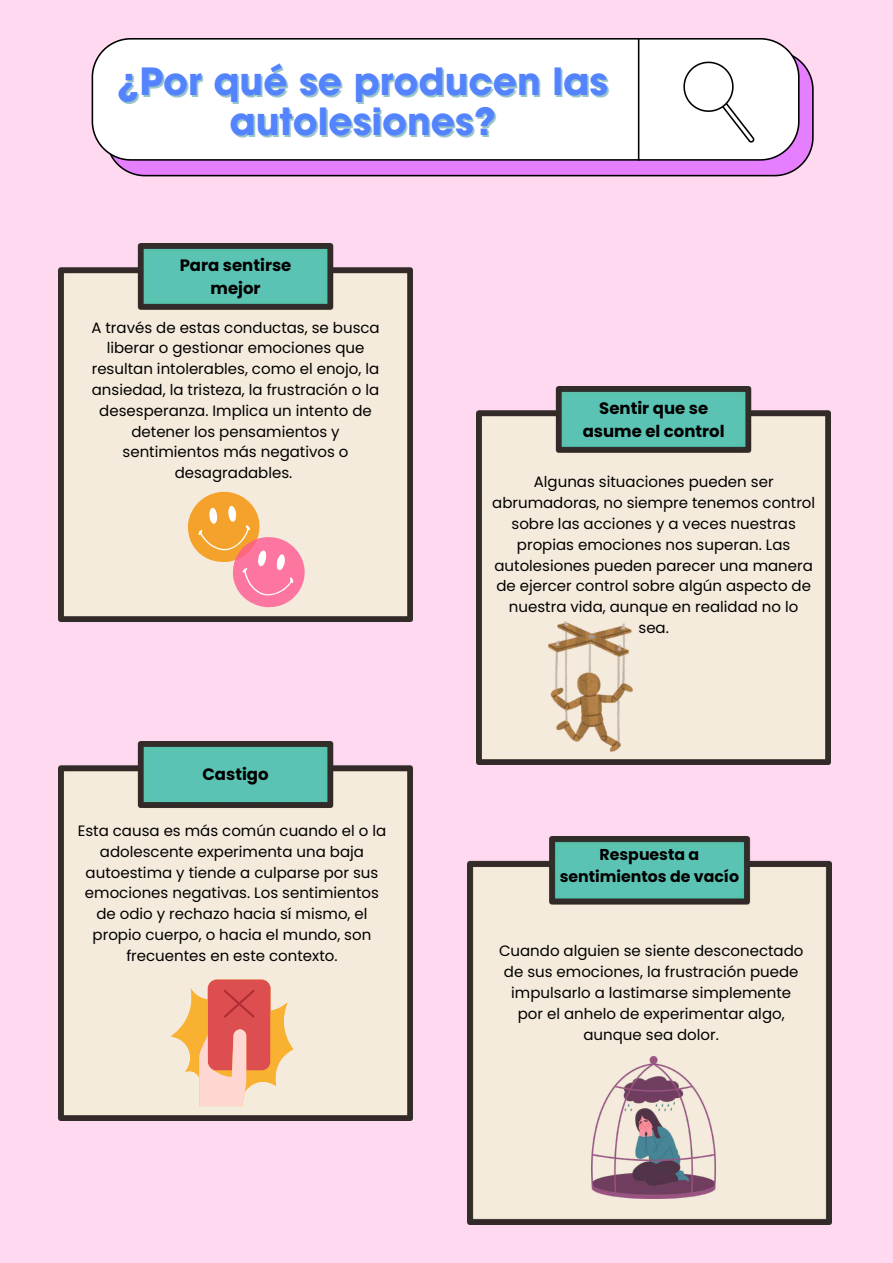
<style>
.page{position:relative;width:893px;height:1263px;background:#ffd9f0}
.page>*{position:absolute;margin:0;border:0;box-sizing:border-box;transform-origin:0 0}
.t1{font:700 37.5px/39.9px "ITC Avant Garde Pro";color:#5383ff;text-align:center}
.t2{font:700 16.5px/23.1px "Poppins";color:#000;text-align:center}
.t3{font:700 15.75px/21.9px "Poppins";color:#000;text-align:center}
.t4{font:15px/20.9px "Poppins";color:#000;text-align:center}
</style>
<div class="page">
<svg style="left:114px;top:60px;width:700px;height:116px;background:#d177e7"></svg>
<div style="left:91px;top:38px;width:709px;height:124px;background:#fff"></div>
<hr style="left:638px;top:38px;width:1px;height:123px;background:#000">
<svg style="left:682px;top:61px;width:75px;height:85px;background:#efefef"></svg>
<img style="left:58px;top:243px;width:355px;height:379px">
<svg style="left:186px;top:490px;width:119px;height:117px;background:#f7baa1"></svg>
<img style="left:476px;top:386px;width:355px;height:379px">
<img style="left:548px;top:621px;width:84px;height:130px">
<img style="left:58px;top:741px;width:355px;height:379px">
<svg style="left:171px;top:979px;width:122px;height:127px;background:#eea98b"></svg>
<img style="left:468px;top:836px;width:363px;height:389px">
<img style="left:592px;top:1057px;width:123px;height:141px">
<h1 class="t1" style="left:117px;top:66px;width:492px">¿Por qué se producen las autolesiones?</h1>
<p class="t2" style="left:180px;top:253px;width:113px">Para sentirse mejor</p>
<p class="t4" style="left:91px;top:317px;width:290px">A través de estas conductas, se busca liberar o gestionar emociones que resultan intolerables, como el enojo, la ansiedad, la tristeza, la frustración o la desesperanza. Implica un intento de detener los pensamientos y sentimientos más negativos o desagradables.</p>
<p class="t2" style="left:202px;top:763px;width:68px">Castigo</p>
<p class="t4" style="left:78px;top:820px;width:310px">Esta causa es más común cuando el o la adolescente experimenta una baja autoestima y tiende a culparse por sus emociones negativas. Los sentimientos de odio y rechazo hacia sí mismo, el propio cuerpo, o hacia el mundo, son frecuentes en este contexto.</p>
<p class="t2" style="left:583px;top:396px;width:143px">Sentir que se asume el control</p>
<p class="t4" style="left:492px;top:472px;width:324px">Algunas situaciones pueden ser abrumadoras, no siempre tenemos control sobre las acciones y a veces nuestras propias emociones nos superan. Las autolesiones pueden parecer una manera de ejercer control sobre algún aspecto de nuestra vida, aunque en realidad no lo sea.</p>
<p class="t3" style="left:560px;top:844px;width:181px">Respuesta a sentimientos de vacío</p>
<p class="t4" style="left:499px;top:940px;width:306px">Cuando alguien se siente desconectado de sus emociones, la frustración puede impulsarlo a lastimarse simplemente por el anhelo de experimentar algo, aunque sea dolor.</p>
</div>
